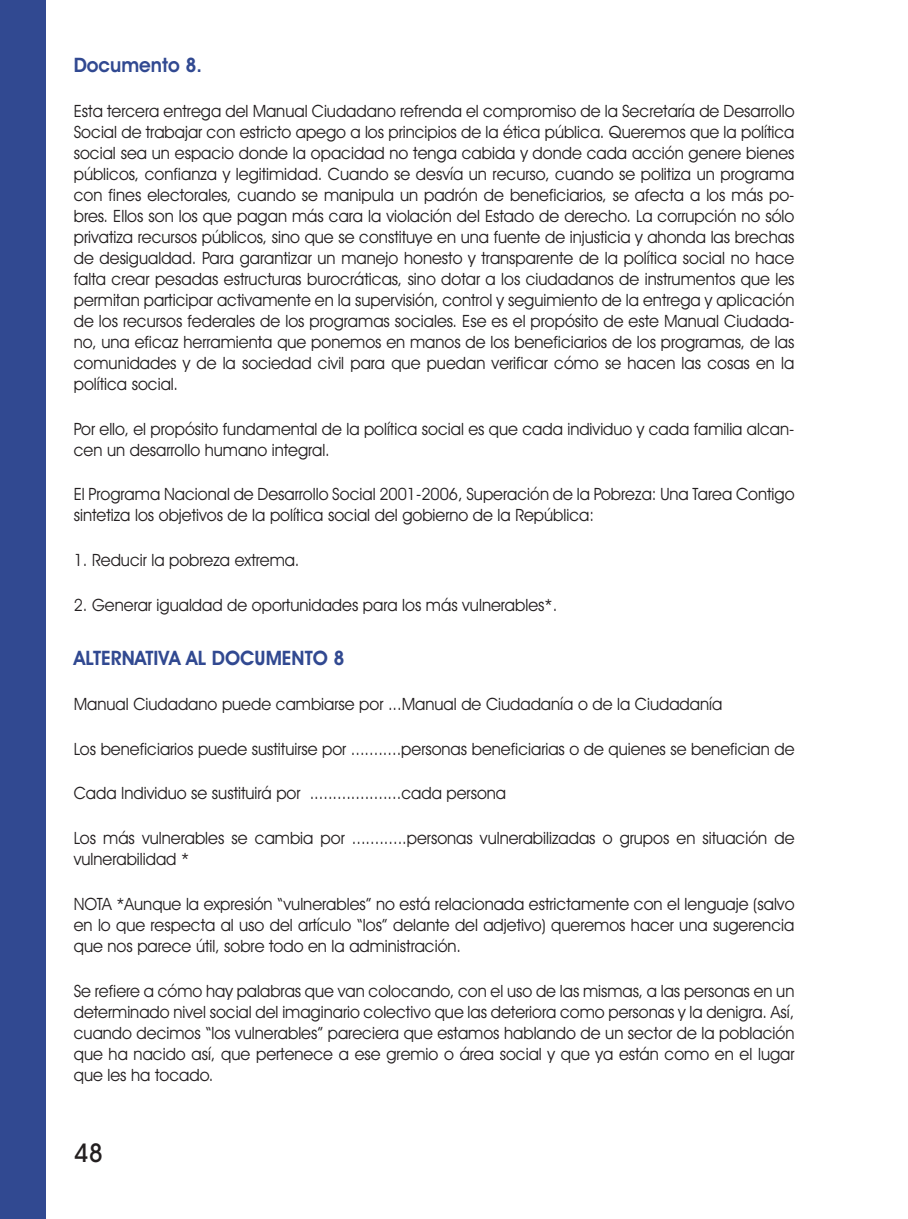
<style>
.page{position:relative;width:908px;height:1219px;background:#fff}
.page>*{position:absolute;margin:0;border:0;box-sizing:border-box;transform-origin:0 0}
.t1{font:500 26px "Avant Garde IT Cby BT";color:#231f20}
.t2{font:600 20px "Avant Garde IT Cby BT";color:#314991;scale:.96 1}
.t3{font:17px/21px "Avant Garde IT Cby BT";color:#231f20;text-align:justify;scale:.96 1}
</style>
<div class="page">
<div style="left:0;top:0;width:46px;height:1219px;background:#314991"></div>
<p class="t2" style="left:74px;top:53px;width:135px">Documento 8.</p>
<p class="t3" style="left:74px;top:100px;width:752px">Esta tercera entrega del Manual Ciudadano refrenda el compromiso de la Secretaría de Desarrollo Social de trabajar con estricto apego a los principios de la ética pública. Queremos que la política social sea un espacio donde la opacidad no tenga cabida y donde cada acción genere bienes públicos, confianza y legitimidad. Cuando se desvía un recurso, cuando se politiza un programa con fines electorales, cuando se manipula un padrón de beneficiarios, se afecta a los más po&shy;bres. Ellos son los que pagan más cara la violación del Estado de derecho. La corrupción no sólo privatiza recursos públicos, sino que se constituye en una fuente de injusticia y ahonda las brechas de desigualdad. Para garantizar un manejo honesto y transparente de la política social no hace falta crear pesadas estructuras burocráticas, sino dotar a los ciudadanos de instrumentos que les permitan participar activamente en la supervisión, control y seguimiento de la entrega y aplicación de los recursos federales de los programas sociales. Ese es el propósito de este Manual Ciudada&shy;no, una eficaz herramienta que ponemos en manos de los beneficiarios de los programas, de las comunidades y de la sociedad civil para que puedan verificar cómo se hacen las cosas en la política social.</p>
<p class="t3" style="left:74px;top:418px;width:752px">Por ello, el propósito fundamental de la política social es que cada individuo y cada familia alcan&shy;cen un desarrollo humano integral.</p>
<p class="t3" style="left:74px;top:484px;width:752px">El Programa Nacional de Desarrollo Social 2001-2006, Superación de la Pobreza: Una Tarea Contigo sintetiza los objetivos de la política social del gobierno de la República:</p>
<p class="t3" style="left:74px;top:549px;width:236px">1. Reducir la pobreza extrema.</p>
<p class="t3" style="left:74px;top:594px;width:505px">2. Generar igualdad de oportunidades para los más vulnerables*.</p>
<p class="t2" style="left:74px;top:646px;width:283px">ALTERNATIVA AL DOCUMENTO 8</p>
<p class="t3" style="left:74px;top:693px;width:676px">Manual Ciudadano puede cambiarse por ...Manual de Ciudadanía o de la Ciudadanía</p>
<p class="t3" style="left:74px;top:738px;width:752px">Los beneficiarios puede sustituirse por ...........personas beneficiarias o de quienes se benefician de</p>
<p class="t3" style="left:74px;top:783px;width:451px">Cada Individuo se sustituirá por ....................cada persona</p>
<p class="t3" style="left:74px;top:827px;width:752px">Los más vulnerables se cambia por ............personas vulnerabilizadas o grupos en situación de vulnerabilidad *</p>
<p class="t3" style="left:74px;top:893px;width:752px">NOTA *Aunque la expresión “vulnerables” no está relacionada estrictamente con el lenguaje (salvo en lo que respecta al uso del artículo “los” delante del adjetivo) queremos hacer una sugerencia que nos parece útil, sobre todo en la administración.</p>
<p class="t3" style="left:74px;top:980px;width:752px">Se refiere a cómo hay palabras que van colocando, con el uso de las mismas, a las personas en un determinado nivel social del imaginario colectivo que las deteriora como personas y la denigra. Así, cuando decimos “los vulnerables” pareciera que estamos hablando de un sector de la población que ha nacido así, que pertenece a ese gremio o área social y que ya están como en el lugar que les ha tocado.</p>
<h1 class="t1" style="left:74px;top:1137px;width:31px">48</h1>
</div>
